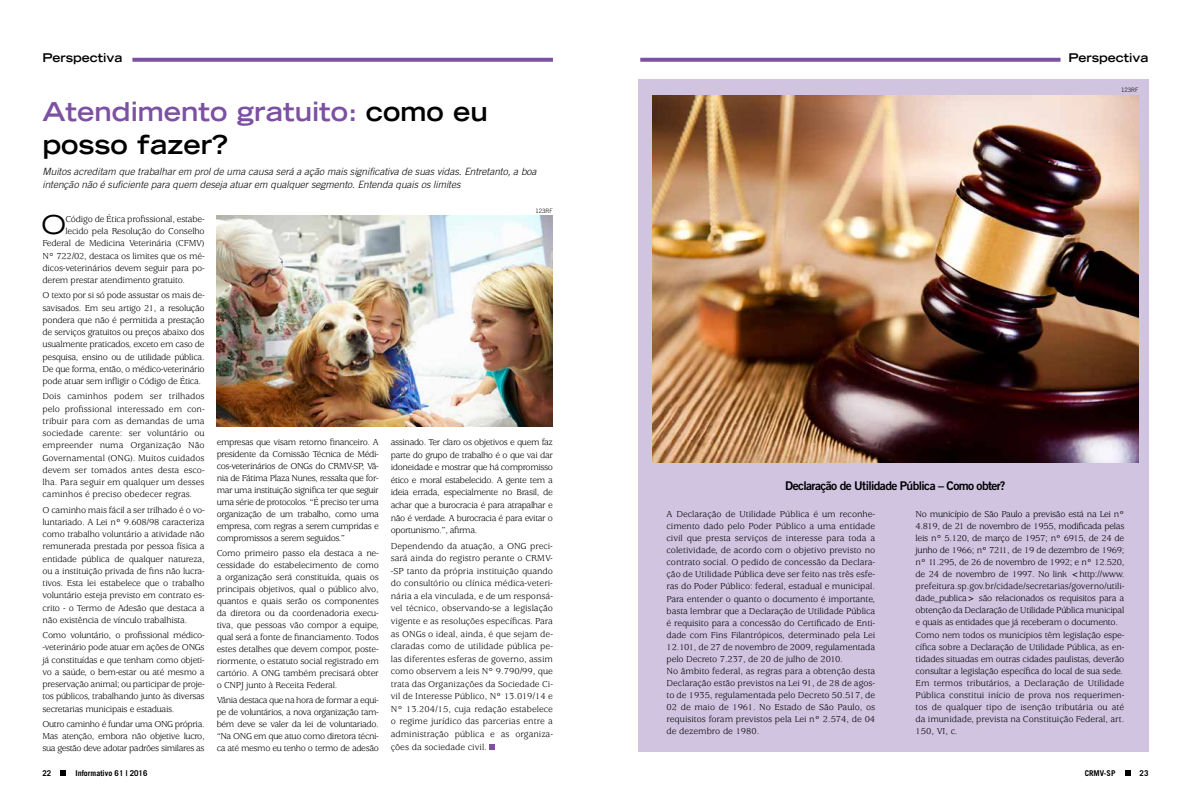
<style>
.page{position:relative;width:1191px;height:794px;background:#fff}
.page>*{position:absolute;margin:0;border:0;box-sizing:border-box;transform-origin:0 0}
.t1{font:700 expanded 26px/33.1px "Trade Gothic LT Std";color:#7c51a1}
.t2{font:expanded 26px "Trade Gothic LT Std";color:#000}
.t3{font:12px "Trade Gothic LT Std Bd 2";letter-spacing:-.05em;color:#000}
.t4{font:700 expanded 12px "Trade Gothic LT Std";color:#000}
.t5{font:italic 300 10px/13px "Trade Gothic LT Std";color:#000}
.t6{font:9.5px/12.3px "Usherwood Std";letter-spacing:-.02em;color:#000;text-align:justify}
.t7{font:9.5px/12.1px "Usherwood Std";color:#000}
.t8{font:700 8px "Trade Gothic LT Std";color:#000}
.t9{font:300 6px "Trade Gothic LT Std";color:#000}
.s1{color:#000}
</style>
<div class="page">
<svg style="left:1125px;top:770px;width:5px;height:5px"></svg>
<svg style="left:61px;top:770px;width:5px;height:5px"></svg>
<svg style="left:132px;top:58px;width:421px;height:4px;background:#845ba6"></svg>
<svg style="left:640px;top:58px;width:420px;height:4px;background:#845ba6"></svg>
<svg style="left:489px;top:744px;width:6px;height:5px"></svg>
<div style="left:638px;top:79px;width:510px;height:672px;background:#d0c4e1"></div>
<img style="left:652px;top:96px;width:486px;height:367px">
<img style="left:217px;top:216px;width:336px;height:211px">
<p class="t4" style="left:43px;top:50px;width:81px">Perspectiva</p>
<p class="t4" style="left:1068px;top:50px;width:81px">Perspectiva</p>
<h1 class="t1" style="left:43px;top:95px;width:447px">Atendimento gratuito: <span class="s1">como eu posso fazer?</span></h1>
<p class="t5" style="left:43px;top:165px;width:495px">Muitos acreditam que trabalhar em prol de uma causa será a ação mais significativa de suas vidas. Entretanto, a boa intenção não é suficiente para quem deseja atuar em qualquer segmento. Entenda quais os limites</p>
<h1 class="t2" style="left:41px;top:208px;width:26px">O</h1>
<p class="t6" style="left:65px;top:213px;width:141px">Código de Ética profissional, estabe-</p>
<p class="t9" style="left:1121px;top:86px;width:19px">123RF</p>
<p class="t9" style="left:535px;top:207px;width:19px">123RF</p>
<p class="t6" style="left:65px;top:225px;width:141px">lecido pela Resolução do Conselho</p>
<p class="t6" style="left:43px;top:238px;width:164px">Federal de Medicina Veterinária (CFMV)</p>
<p class="t6" style="left:43px;top:250px;width:164px">N° 722/02, destaca os limites que os mé-</p>
<p class="t6" style="left:43px;top:262px;width:164px">dicos-veterinários devem seguir para po-</p>
<p class="t6" style="left:43px;top:274px;width:144px">derem prestar atendimento gratuito.</p>
<p class="t6" style="left:43px;top:289px;width:164px">O texto por si só pode assustar os mais de&shy;savisados. Em seu artigo 21, a resolução pondera que não é permitida a prestação de serviços gratuitos ou preços abaixo dos usualmente praticados, exceto em caso de pesquisa, ensino ou de utilidade pública.<br>De que forma, então, o médico-veterinário pode atuar sem infligir o Código de Ética.</p>
<p class="t6" style="left:43px;top:390px;width:164px">Dois caminhos podem ser trilhados pelo profissional interessado em con&shy;tribuir para com as demandas de uma sociedade carente: ser voluntário ou empreender numa Organização Não Governamental (ONG). Muitos cuidados devem ser tomados antes desta esco&shy;lha. Para seguir em qualquer um desses caminhos é preciso obedecer regras.</p>
<p class="t6" style="left:43px;top:504px;width:164px">O caminho mais fácil a ser trilhado é o vo&shy;luntariado. A Lei nº 9.608/98 caracteriza como trabalho voluntário a atividade não remunerada prestada por pessoa física a entidade pública de qualquer natureza, ou a instituição privada de fins não lucra&shy;tivos. Esta lei estabelece que o trabalho voluntário esteja previsto em contrato es&shy;crito - o Termo de Adesão que destaca a não existência de vínculo trabalhista.</p>
<p class="t6" style="left:43px;top:629px;width:164px">Como voluntário, o profissional médico--veterinário pode atuar em ações de ONGs já constituídas e que tenham como objeti&shy;vo a saúde, o bem-estar ou até mesmo a preservação animal; ou participar de proje&shy;tos públicos, trabalhando junto às diversas secretarias municipais e estaduais.</p>
<p class="t6" style="left:43px;top:718px;width:164px">Outro caminho é fundar uma ONG própria.<br>Mas atenção, embora não objetive lucro, sua gestão deve adotar padrões similares as</p>
<p class="t6" style="left:391px;top:436px;width:164px;line-height:12.6px">assinado. Ter claro os objetivos e quem faz parte do grupo de trabalho é o que vai dar idoneidade e mostrar que há compromisso ético e moral estabelecido. A gente tem a ideia errada, especialmente no Brasil, de achar que a burocracia é para atrapalhar e não é verdade. A burocracia é para evitar o oportunismo.”, afirma.</p>
<p class="t6" style="left:391px;top:539px;width:164px;line-height:12.6px">Dependendo da atuação, a ONG preci&shy;sará ainda do registro perante o CRMV--SP tanto da própria instituição quando do consultório ou clínica médica-veteri&shy;nária a ela vinculada, e de um responsá&shy;vel técnico, observando-se a legislação vigente e as resoluções específicas. Para as ONGs o ideal, ainda, é que sejam de&shy;claradas como de utilidade pública pe&shy;las diferentes esferas de governo, assim como observem a leis N° 9.790/99, que trata das Organizações da Sociedade Ci&shy;vil de Interesse Público, Nº 13.019/14 e N° 13.204/15, cuja redação estabelece o regime jurídico das parcerias entre a administração pública e as organiza&shy;ções da sociedade civil.</p>
<p class="t6" style="left:217px;top:436px;width:164px;line-height:12px">empresas que visam retorno financeiro. A presidente da Comissão Técnica de Médi&shy;cos-veterinários de ONGs do CRMV-SP, Vâ&shy;nia de Fátima Plaza Nunes, ressalta que for&shy;mar uma instituição significa ter que seguir uma série de protocolos. “É preciso ter uma organização de um trabalho, como uma empresa, com regras a serem cumpridas e compromissos a serem seguidos.”</p>
<p class="t6" style="left:217px;top:547px;width:164px;line-height:12px">Como primeiro passo ela destaca a ne&shy;cessidade do estabelecimento de como a organização será constituída, quais os principais objetivos, qual o público alvo, quantos e quais serão os componentes da diretora ou da coordenadoria execu&shy;tiva, que pessoas vão compor a equipe, qual será a fonte de financiamento. Todos estes detalhes que devem compor, poste&shy;riormente, o estatuto social registrado em cartório. A ONG também precisará obter o CNPJ junto à Receita Federal.</p>
<p class="t6" style="left:217px;top:694px;width:164px;line-height:12px">Vânia destaca que na hora de formar a equi&shy;pe de voluntários, a nova organização tam&shy;bém deve se valer da lei de voluntariado. “Na ONG em que atuo como diretora técni&shy;ca até mesmo eu tenho o termo de adesão</p>
<p class="t3" style="left:785px;top:478px;width:222px">Declaração de Utilidade Pública – Como obter?</p>
<p class="t7" style="left:666px;top:508px;width:210px">A Declaração de Utilidade Pública é um reconhe&shy;cimento dado pelo Poder Público a uma entidade civil que presta serviços de interesse para toda a coletividade, de acordo com o objetivo previsto no contrato social. O pedido de concessão da Declara&shy;ção de Utilidade Pública deve ser feito nas três esfe&shy;ras do Poder Público: federal, estadual e municipal.<br>Para entender o quanto o documento é importante, basta lembrar que a Declaração de Utilidade Pública é requisito para a concessão do Certificado de Enti&shy;dade com Fins Filantrópicos, determinado pela Lei 12.101, de 27 de novembro de 2009, regulamentada pelo Decreto 7.237, de 20 de julho de 2010.<br>No âmbito federal, as regras para a obtenção desta Declaração estão previstos na Lei 91, de 28 de agos&shy;to de 1935, regulamentada pelo Decreto 50.517, de 02 de maio de 1961. No Estado de São Paulo, os requisitos foram previstos pela Lei nº 2.574, de 04 de dezembro de 1980.</p>
<p class="t6" style="left:915px;top:508px;width:210px;text-align:left">No município de São Paulo a previsão está na Lei nº 4.819, de 21 de novembro de 1955, modificada pelas leis n° 5.120, de março de 1957; nº 6915, de 24 de junho de 1966; nº 7211, de 19 de dezembro de 1969; nº 11.295, de 26 de novembro de 1992; e nº 12.520, de 24 de novembro de 1997. No link &lt;http://www. prefeitura.sp.gov.br/cidade/secretarias/governo/utili&shy;dade_publica&gt; são relacionados os requisitos para a obtenção da Declaração de Utilidade Pública municipal e quais as entidades que já receberam o documento.<br>Como nem todos os municípios têm legislação espe&shy;cífica sobre a Declaração de Utilidade Pública, as en&shy;tidades situadas em outras cidades paulistas, deverão consultar a legislação específica do local de sua sede.<br>Em termos tributários, a Declaração de Utilidade Pública constitui início de prova nos requerimen&shy;tos de qualquer tipo de isenção tributária ou até da imunidade, prevista na Constituição Federal, art.<br>150, VI, c.</p>
<p class="t8" style="left:43px;top:768px;width:10px">22</p>
<p class="t8" style="left:75px;top:768px;width:74px">Informativo 61 | 2016</p>
<p class="t8" style="left:1084px;top:768px;width:32px">CRMV-SP</p>
<p class="t8" style="left:1139px;top:768px;width:10px">23</p>
</div>
